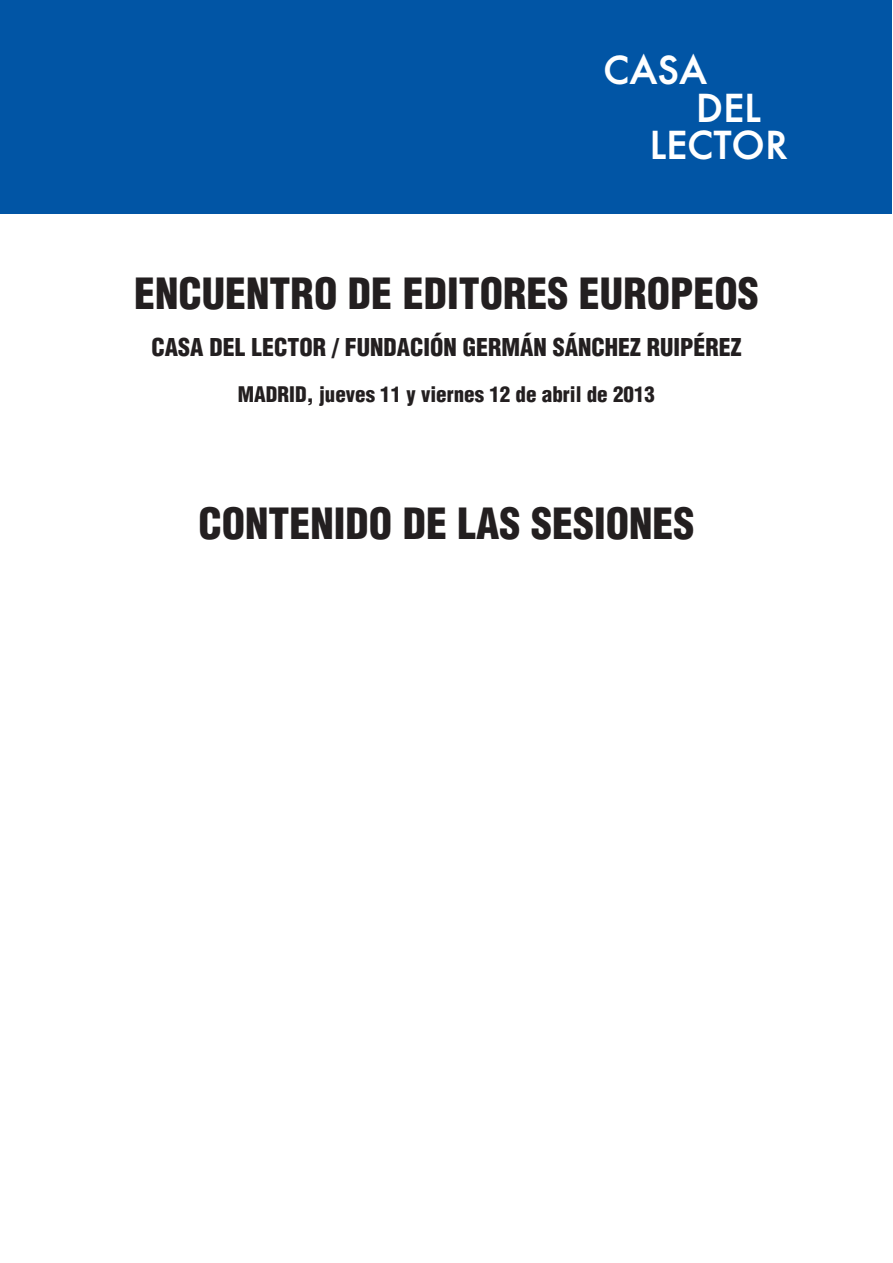
<style>
.page{position:relative;width:893px;height:1263px;background:#fff}
.page>*{position:absolute;margin:0;border:0;box-sizing:border-box;transform-origin:0 0}
.t1{font:900 condensed 42px "Helvetica LT Std";color:#231f20}
.t2{font:500 37.5px "Futura Lectora";color:#fff}
.t3{font:900 condensed 24px "Helvetica LT Std";color:#231f20}
.t4{font:900 condensed 21px "Helvetica LT Std";color:#231f20}
</style>
<div class="page">
<div style="left:0;top:0;width:891px;height:213px;background:#0155a5"></div>
<p class="t2" style="left:603px;top:49px;width:105px">CASA</p>
<p class="t2" style="left:696px;top:87px;width:67px">DEL</p>
<p class="t2" style="left:649px;top:124px;width:140px">LECTOR</p>
<p class="t1" style="left:134px;top:267px;width:626px">ENCUENTRO DE EDITORES EUROPEOS</p>
<p class="t3" style="left:151px;top:332px;width:592px">CASA DEL LECTOR / FUNDACIÓN GERMÁN SÁNCHEZ RUIPÉREZ</p>
<p class="t4" style="left:238px;top:381px;width:419px">MADRID, jueves 11 y viernes 12 de abril de 2013</p>
<p class="t1" style="left:198px;top:497px;width:498px">CONTENIDO DE LAS SESIONES</p>
</div>
